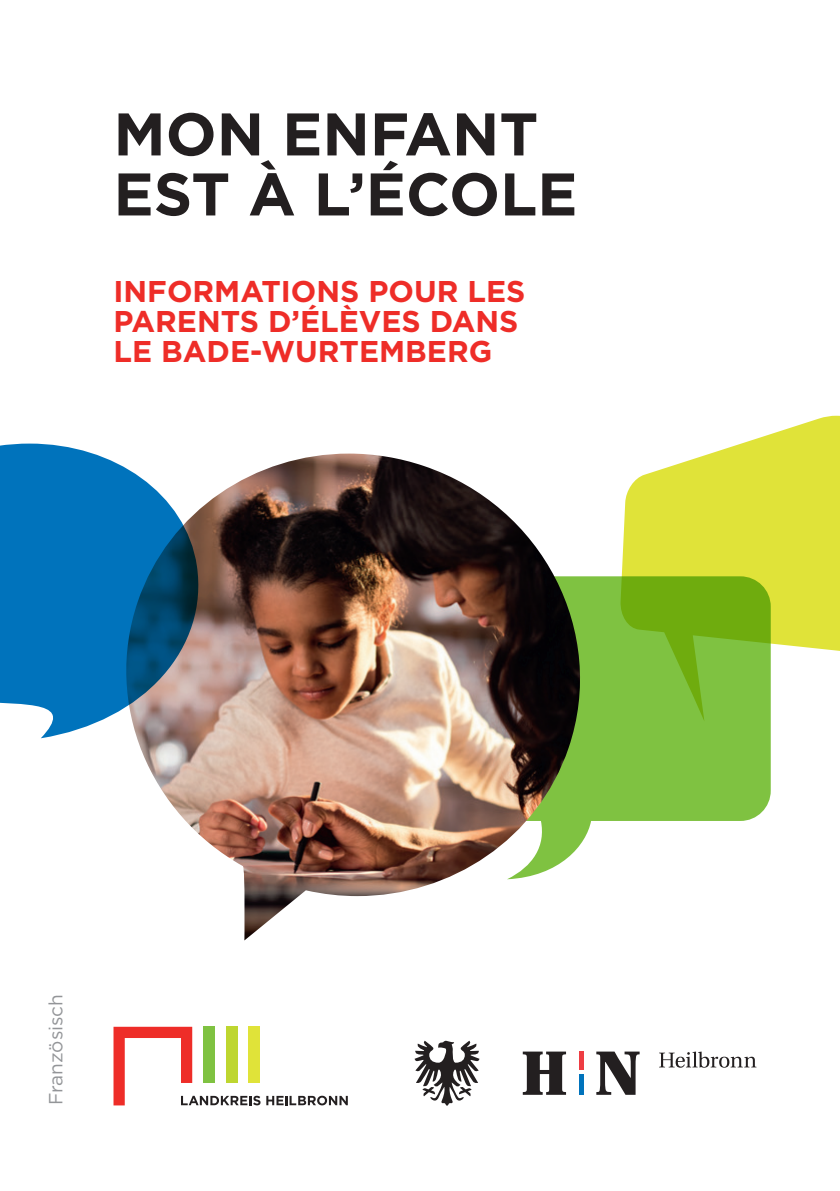
<style>
.page{position:relative;width:840px;height:1191px;background:#fff}
.page>*{position:absolute;margin:0;border:0;box-sizing:border-box;transform-origin:0 0}
.t1{font:700 60px/60px "Gotham";color:#231f20}
.t2{font:700 30px/30px "Gotham";color:#ee2d28}
.t3{font:19px "Gotham";color:#939598}
</style>
<div class="page">
<svg style="left:522px;top:1051px;width:43px;height:43px"></svg>
<svg style="left:596px;top:1051px;width:43px;height:43px"></svg>
<svg style="left:659px;top:1051px;width:97px;height:16px"></svg>
<div style="left:578px;top:1051px;width:5px;height:19px;background:#ee3d43"></div>
<div style="left:578px;top:1074px;width:5px;height:20px;background:#0073bc"></div>
<svg style="left:414px;top:1040px;width:65px;height:65px"></svg>
<svg style="left:266px;top:1095px;width:81px;height:10px"></svg>
<svg style="left:113px;top:1026px;width:147px;height:79px"></svg>
<svg style="left:581px;top:576px;width:189px;height:268px;fill:#7fc241"></svg>
<svg style="left:619px;top:416px;width:220px;height:305px;fill:#e0e339"></svg>
<img style="left:137px;top:453px;width:444px;height:487px">
<svg style="left:0;top:443px;width:200px;height:297px;background:#3282b5"></svg>
<h1 class="t1" style="left:113px;top:104px;width:465px">MON ENFANT<br>EST À L’ÉCOLE</h1>
<p class="t2" style="left:113px;top:276px;width:413px">INFORMATIONS POUR LES<br>PARENTS D’ÉLÈVES DANS<br>LE BADE-WURTEMBERG</p>
<p class="t3" style="left:43px;top:1105px;width:113px;rotate:-90deg">Französisch</p>
</div>
